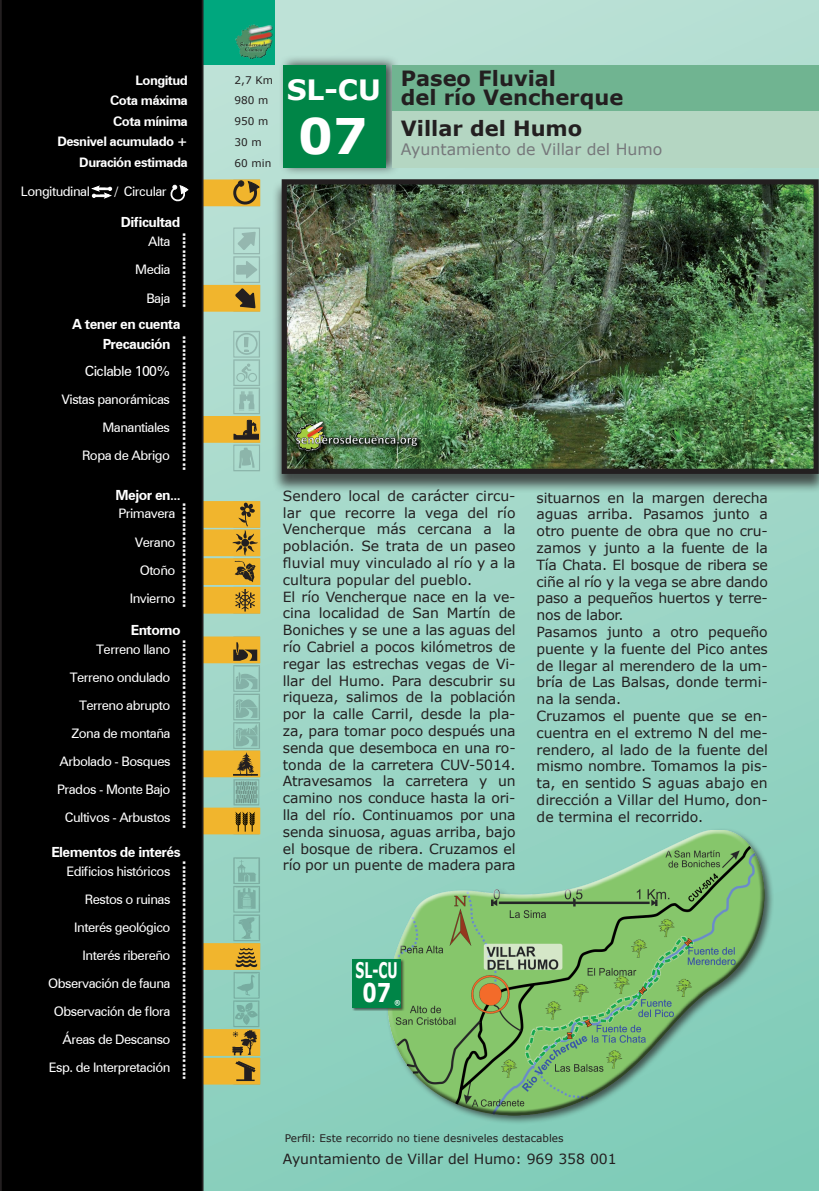
<style>
.page{position:relative;width:819px;height:1191px;background:#fff}
.page>*{position:absolute;margin:0;border:0;box-sizing:border-box;transform-origin:0 0}
.t1{font:700 49px "Verdana";color:#fff}
.t2{font:28.53px "Myriad Pro";color:#d1d2d4;scale:2 1}
.t3{font:700 28px "Verdana";color:#fff}
.t4{font:700 25.9px "Verdana";color:#fff;scale:.78 1}
.t5{font:700 21.53px "Verdana";color:#fff;scale:.58 1}
.t6{font:700 21px/19.2px "Verdana";color:#231f20}
.t7{font:15.75px "Verdana";color:#76787b}
.t8{font:14px/16.8px "Verdana";letter-spacing:-.01em;color:#231f20}
.t9{font:700 14px "Zurich BT";letter-spacing:-.04em;color:#fff}
.t10{font:14px "Zurich BT";letter-spacing:-.04em;color:#fff}
.t11{font:13.12px/28px "Zurich BT";letter-spacing:-.04em;color:#fff;text-align:right}
.t12{font:700 13.12px "Verdana";color:#fff}
.t13{font:700 13.12px "Zurich BT";letter-spacing:-.04em;color:#fff}
.t14{font:10.5px/20.8px "Verdana";color:#231f20}
.t15{font:700 6.83px "Verdana";color:#fff;scale:.93 1}
</style>
<div class="page">
<div style="left:198px;top:0;width:621px;height:1191px;background:linear-gradient(to bottom,#c0e2d7,#83cdb9)"></div>
<div style="left:203px;top:0;width:71px;height:65px;background:#00a77e"></div>
<img style="left:235px;top:25px;width:38px;height:33px">
<img style="left:233px;top:779px;width:26px;height:26px">
<div style="left:278px;top:55px;width:122px;height:121px;background:#231f20;opacity:.75"></div>
<div style="left:283px;top:65px;width:102px;height:102px;background:#008547"></div>
<div style="left:392px;top:65px;width:427px;height:49px;background:#70b491"></div>
<div style="left:392px;top:111px;width:426px;height:56px;background:#b4d6c2"></div>
<div style="left:385px;top:827px;width:389px;height:298px;background:#231f20;opacity:.7"></div>
<div style="left:387px;top:829px;width:371px;height:239px;background:#fff;opacity:.75"></div>
<div style="left:392px;top:843px;width:373px;height:273px;background:#231f20;opacity:.75"></div>
<div style="left:272px;top:179px;width:547px;height:314px;background:#231f20;opacity:.75"></div>
<img style="left:288px;top:185px;width:524px;height:283px">
<div style="left:282px;top:179px;width:536px;height:295px;border:5px solid #231f20"></div>
<div style="left:352px;top:958px;width:53px;height:53px;background:#231f20;opacity:.7"></div>
<div style="left:352px;top:959px;width:49px;height:48px;background:#008547"></div>
<img style="left:292px;top:417px;width:131px;height:40px">
<svg style="left:203px;top:499px;width:57px;height:114px;background:#d5a635"></svg>
<svg style="left:203px;top:807px;width:57px;height:27px;background:#d4a12b"></svg>
<svg style="left:203px;top:331px;width:57px;height:140px;background:#afc9a9"></svg>
<svg style="left:203px;top:636px;width:57px;height:141px;background:#aeba86"></svg>
<svg style="left:203px;top:227px;width:57px;height:85px;background:#b7c297"></svg>
<svg style="left:203px;top:857px;width:57px;height:227px;background:#a4b886"></svg>
<div style="left:0;top:0;width:203px;height:1191px;background:#000"></div>
<svg style="left:168px;top:179px;width:92px;height:29px;background:#896e2c"></svg>
<svg style="left:91px;top:185px;width:21px;height:14px"></svg>
<p class="t13" style="left:135px;top:71px;width:54px">Longitud</p>
<p class="t13" style="left:110px;top:91px;width:79px">Cota máxima</p>
<p class="t13" style="left:58px;top:132px;width:132px">Desnivel acumulado +</p>
<p class="t13" style="left:113px;top:112px;width:76px">Cota mínima</p>
<p class="t13" style="left:79px;top:153px;width:110px">Duración estimada</p>
<p class="t11" style="left:21px;top:177px;width:70px">Longitudinal</p>
<p class="t11" style="left:114px;top:177px;width:54px">/ Circular</p>
<p class="t9" style="left:121px;top:211px;width:61px">Dificultad</p>
<p class="t11" style="left:148px;top:226px;width:24px">Alta</p>
<p class="t11" style="left:135px;top:255px;width:37px">Media</p>
<p class="t11" style="left:146px;top:284px;width:26px">Baja</p>
<p class="t12" style="left:171px;top:308px;width:78px;rotate:-90deg">..................</p>
<p class="t9" style="left:72px;top:314px;width:110px">A tener en cuenta</p>
<p class="t9" style="left:103px;top:333px;width:69px">Precaución</p>
<p class="t10" style="left:85px;top:361px;width:87px">Ciclable 100%</p>
<p class="t11" style="left:62px;top:384px;width:110px">Vistas panorámicas<br>Manantiales<br>Ropa de Abrigo</p>
<p class="t12" style="left:171px;top:471px;width:137px;rotate:-90deg">................................</p>
<p class="t9" style="left:116px;top:484px;width:66px">Mejor en...</p>
<p class="t12" style="left:171px;top:608px;width:107px;rotate:-90deg">.........................</p>
<p class="t11" style="left:118px;top:499px;width:58px">Primavera<br>Verano<br>Otoño<br>Invierno</p>
<p class="t9" style="left:131px;top:620px;width:51px">Entorno</p>
<p class="t11" style="left:57px;top:635px;width:115px">Terreno llano<br>Terreno ondulado<br>Terreno abrupto<br>Zona de montaña<br>Arbolado - Bosques<br>Prados - Monte Bajo<br>Cultivos - Arbustos</p>
<p class="t12" style="left:171px;top:829px;width:192px;rotate:-90deg">.............................................</p>
<p class="t9" style="left:51px;top:841px;width:131px">Elementos de interés</p>
<p class="t11" style="left:48px;top:856px;width:124px">Edificios históricos<br>Restos o ruinas<br>Interés geológico<br>Interés ribereño<br>Observación de fauna<br>Observación de flora<br>Áreas de Descanso<br>Esp. de Interpretación</p>
<p class="t12" style="left:171px;top:1080px;width:221px;rotate:-90deg">....................................................</p>
<p class="t14" style="left:234px;top:69px;width:40px">2,7 Km<br>980 m<br>950 m<br>30 m<br>60 min</p>
<h3 class="t3" style="left:287px;top:70px;width:96px">SL-CU</h3>
<h1 class="t1" style="left:298px;top:101px;width:71px">07</h1>
<h3 class="t6" style="left:401px;top:68px;width:224px">Paseo Fluvial<br>del río Vencherque</h3>
<h3 class="t6" style="left:401px;top:118px;width:183px">Villar del Humo</h3>
<p class="t7" style="left:401px;top:139px;width:263px">Ayuntamiento de Villar del Humo</p>
<h2 class="t2" style="left:239px;top:325px;width:8px">!</h2>
<p class="t8" style="left:283px;top:487px;width:234px">Sendero local de carácter circu&shy;lar que recorre la vega del río<br>Vencherque más cercana a la población. Se trata de un paseo fluvial muy vinculado al río y a la cultura popular del pueblo.<br>El río Vencherque nace en la ve&shy;cina localidad de San Martín de<br>Boniches y se une a las aguas del río Cabriel a pocos kilómetros de regar las estrechas vegas de Vi&shy;llar del Humo. Para descubrir su riqueza, salimos de la población por la calle Carril, desde la pla&shy;za, para tomar poco después una senda que desemboca en una ro&shy;tonda de la carretera CUV-5014.<br>Atravesamos la carretera y un camino nos conduce hasta la ori&shy;lla del río. Continuamos por una senda sinuosa, aguas arriba, bajo el bosque de ribera. Cruzamos el río por un puente de madera para</p>
<p class="t8" style="left:536px;top:489px;width:233px">situarnos en la margen derecha aguas arriba. Pasamos junto a otro puente de obra que no cru&shy;zamos y junto a la fuente de la<br>Tía Chata. El bosque de ribera se ciñe al río y la vega se abre dando paso a pequeños huertos y terre&shy;nos de labor.<br>Pasamos junto a otro pequeño puente y la fuente del Pico antes de llegar al merendero de la um&shy;bría de Las Balsas, donde termi&shy;na la senda.<br>Cruzamos el puente que se en&shy;cuentra en el extremo N del me&shy;rendero, al lado de la fuente del mismo nombre. Tomamos la pis&shy;ta, en sentido S aguas abajo en dirección a Villar del Humo, don&shy;de termina el recorrido.</p>
<h3 class="t5" style="left:355px;top:955px;width:74px">SL-CU</h3>
<h3 class="t4" style="left:362px;top:974px;width:38px">07</h3>
<p class="t15" style="left:394px;top:998px;width:8px">®</p>
<p class="t14" style="left:285px;top:1127px;width:280px">Perfil: Este recorrido no tiene desniveles destacables</p>
<p class="t8" style="left:283px;top:1150px;width:335px">Ayuntamiento de Villar del Humo: 969 358 001</p>
</div>
